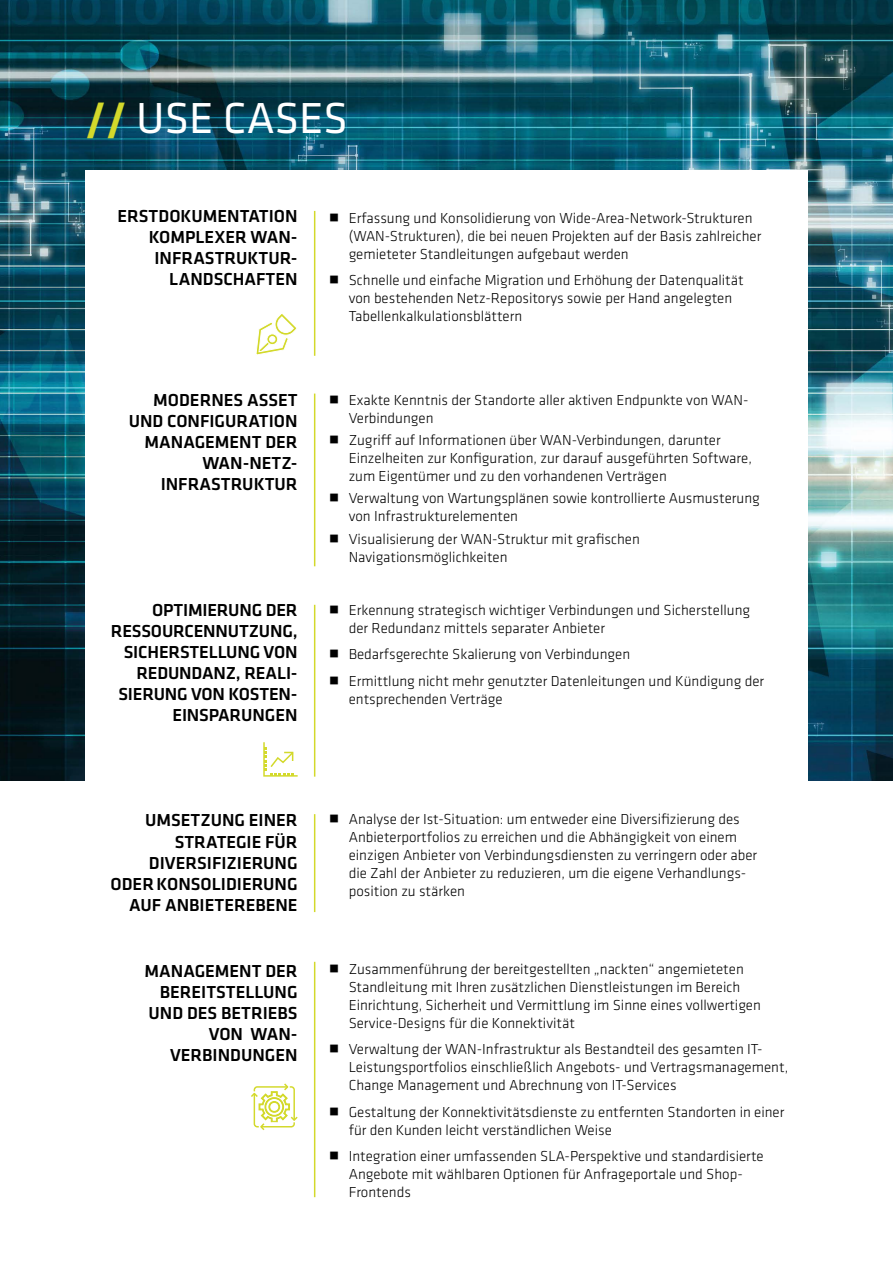
<style>
.page{position:relative;width:893px;height:1263px;background:#fff}
.page>*{position:absolute;margin:0;border:0;box-sizing:border-box;transform-origin:0 0}
.t1{font:45px "Klavika";color:#fff}
.t2{font:500 18px/21px "Klavika";color:#000;text-align:right}
.t3{font:300 15px/18px "Klavika";color:#000}
.s1{font-weight:700;color:#d3d92b}
</style>
<div class="page">
<img style="left:0;top:0;width:893px;height:781px">
<div style="left:85px;top:170px;width:723px;height:1093px;background:#fff"></div>
<hr style="left:314px;top:211px;width:1px;height:145px;background:#d3d92b">
<svg style="left:256px;top:314px;width:41px;height:41px"></svg>
<hr style="left:314px;top:814px;width:1px;height:98px;background:#d3d92b">
<hr style="left:314px;top:394px;width:1px;height:172px;background:#d3d92b">
<hr style="left:314px;top:605px;width:1px;height:172px;background:#d3d92b">
<svg style="left:263px;top:742px;width:35px;height:35px"></svg>
<hr style="left:314px;top:962px;width:1px;height:235px;background:#d3d92b">
<svg style="left:251px;top:1083px;width:47px;height:47px"></svg>
<h1 class="t1" style="left:85px;top:88px;width:264px"><span class="s1">//</span> USE CASES</h1>
<p class="t2" style="left:117px;top:205px;width:182px">ERSTDOKUMENTATION<br>KOMPLEXER WAN-<br>INFRASTRUKTUR-<br>LANDSCHAFTEN</p>
<p class="t2" style="left:129px;top:389px;width:170px">MODERNES ASSET<br>UND CONFIGURATION<br>MANAGEMENT DER<br>WAN-NETZ-<br>INFRASTRUKTUR</p>
<p class="t3" style="left:349px;top:208px;width:414px">Erfassung und Konsolidierung von Wide-Area-Network-Strukturen (WAN-Strukturen), die bei neuen Projekten auf der Basis zahlreicher gemieteter Standleitungen aufgebaut werden</p>
<p class="t3" style="left:349px;top:271px;width:397px">Schnelle und einfache Migration und Erhöhung der Datenqualität von bestehenden Netz-Repositorys sowie per Hand angelegten<br>Tabellenkalkulationsblättern</p>
<p class="t3" style="left:349px;top:391px;width:401px">Exakte Kenntnis der Standorte aller aktiven Endpunkte von WAN-<br>Verbindungen</p>
<p class="t3" style="left:349px;top:431px;width:405px">Zugriff auf Informationen über WAN-Verbindungen, darunter<br>Einzelheiten zur Konfiguration, zur darauf ausgeführten Software, zum Eigentümer und zu den vorhandenen Verträgen</p>
<p class="t3" style="left:349px;top:489px;width:413px">Verwaltung von Wartungsplänen sowie kontrollierte Ausmusterung von Infrastrukturelementen</p>
<p class="t3" style="left:349px;top:529px;width:293px">Visualisierung der WAN-Struktur mit grafischen<br>Navigationsmöglichkeiten</p>
<p class="t2" style="left:111px;top:599px;width:188px">OPTIMIERUNG DER<br>RESSOURCENNUTZUNG,<br>SICHERSTELLUNG VON<br>REDUNDANZ, REALI-<br>SIERUNG VON KOSTEN-<br>EINSPARUNGEN</p>
<p class="t3" style="left:349px;top:601px;width:403px">Erkennung strategisch wichtiger Verbindungen und Sicherstellung der Redundanz mittels separater Anbieter</p>
<p class="t3" style="left:349px;top:641px;width:417px;line-height:26.5px">Bedarfsgerechte Skalierung von Verbindungen<br>Ermittlung nicht mehr genutzter Datenleitungen und Kündigung der</p>
<p class="t3" style="left:349px;top:690px;width:155px">entsprechenden Verträge</p>
<p class="t2" style="left:111px;top:809px;width:189px">UMSETZUNG EINER<br>STRATEGIE FÜR<br>DIVERSIFIZIERUNG<br>ODER KONSOLIDIERUNG<br>AUF ANBIETEREBENE</p>
<p class="t2" style="left:144px;top:960px;width:155px">MANAGEMENT DER<br>BEREITSTELLUNG<br>UND DES BETRIEBS<br>VON WAN-<br>VERBINDUNGEN</p>
<p class="t3" style="left:349px;top:810px;width:410px">Analyse der Ist-Situation: um entweder eine Diversifizierung des Anbieterportfolios zu erreichen und die Abhängigkeit von einem einzigen Anbieter von Verbindungsdiensten zu verringern oder aber die Zahl der Anbieter zu reduzieren, um die eigene Verhandlungs&shy;position zu stärken</p>
<p class="t3" style="left:349px;top:959px;width:414px">Zusammenführung der bereitgestellten „nackten“ angemieteten Standleitung mit Ihren zusätzlichen Dienstleistungen im Bereich Einrichtung, Sicherheit und Vermittlung im Sinne eines vollwertigen Service-Designs für die Konnektivität</p>
<p class="t3" style="left:349px;top:1040px;width:441px">Verwaltung der WAN-Infrastruktur als Bestandteil des gesamten IT-<br>Leistungsportfolios einschließlich Angebots- und Vertragsmanagement,<br>Change Management und Abrechnung von IT-Services</p>
<p class="t3" style="left:349px;top:1103px;width:437px">Gestaltung der Konnektivitätsdienste zu entfernten Standorten in einer für den Kunden leicht verständlichen Weise</p>
<p class="t3" style="left:349px;top:1147px;width:417px">Integration einer umfassenden SLA-Perspektive und standardisierte<br>Angebote mit wählbaren Optionen für Anfrageportale und Shop-<br>Frontends</p>
</div>
